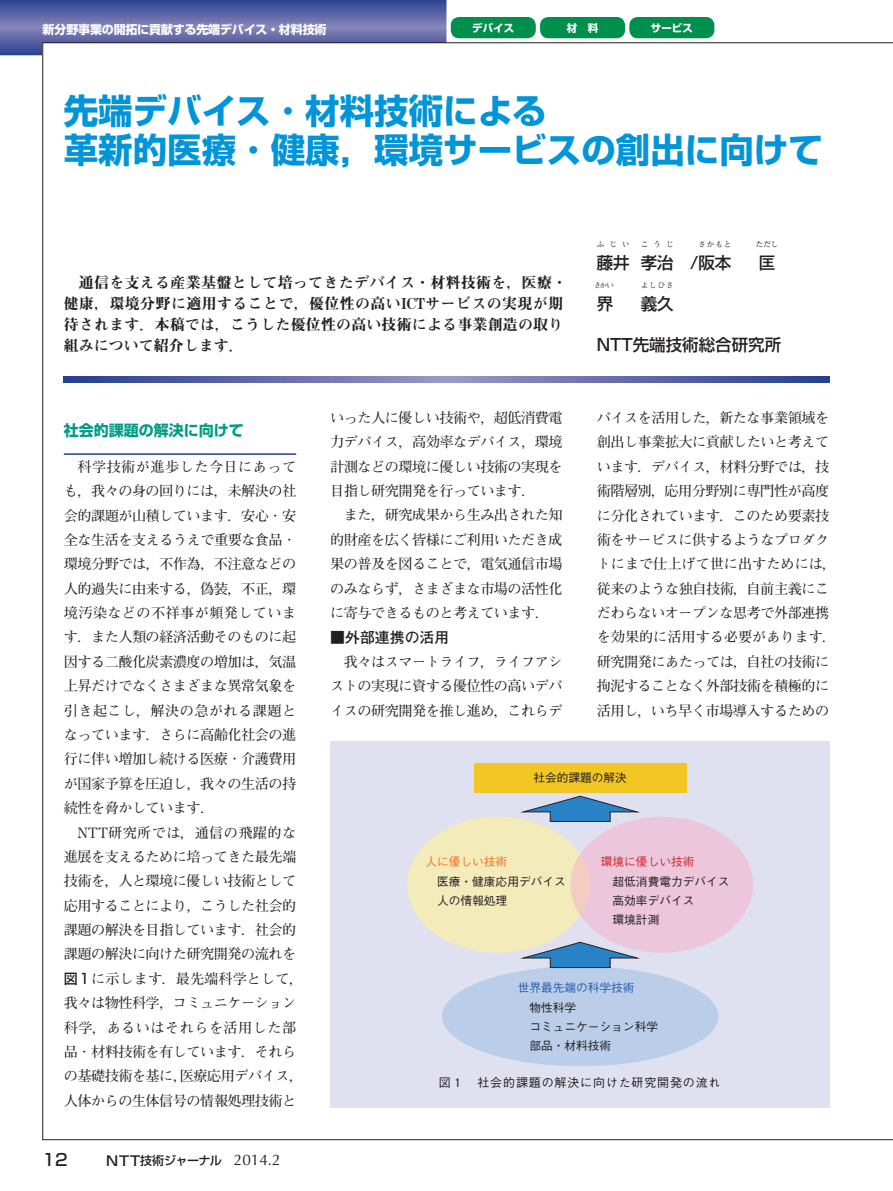
<style>
.page{position:relative;width:893px;height:1191px;background:#fff}
.page>*{position:absolute;margin:0;border:0;box-sizing:border-box;transform-origin:0 0}
.t1{font:700 34.5px/39px "Shin Go Pr 6";color:#0095d9}
.t2{font:500 16.5px "Shin Go Pr 6";color:#231f20}
.t3{font:500 16.5px "Shin Go Pro";color:#231f20}
.t4{font:15px/21px "Midashi Min Pr 6 MA31";letter-spacing:.02em;color:#231f20}
.t5{font:700 15px "Shin Go Pr 6";color:#009b87}
.t6{font:700 14.85px "Futo Go B101 Pr 6";color:#231f20}
.t7{font:700 14.1px/24.3px "Futo Min A101 Pr 6";letter-spacing:-.035em;color:#231f20;text-align:justify}
.t8{font:700 12px "Shin Go Pr 6";letter-spacing:-.01em;color:#fff}
.t9{font:500 12px "Gothic BBB Pr 6";letter-spacing:.07em;color:#231f20}
.t10{font:500 12px "Shin Go Pro";letter-spacing:-.05em;color:#231f20}
.t11{font:500 11.7px/19.2px "Gothic BBB Pr 6";color:#231f20}
.t12{font:500 11.7px "Gothic BBB Pr 6";color:#275caa}
.t13{font:500 11.7px "Gothic BBB Pr 6";color:#d1232a}
.t14{font:500 11.7px "Gothic BBB Pr 6";color:#f36e21}
.t15{font:700 10.5px "Shin Go Pr 6";color:#fff}
.t16{font:700 7.5px "Futo Min A101 Pr 6";letter-spacing:.135em;color:#231f20}
.s1{font-family:"Shin Go Pr 6";font-weight:500}
.s2{font-size:13.5px}
.s3{font-family:"Optima";font-weight:400;font-size:15.3px}
</style>
<div class="page">
<svg style="left:0;top:0;width:446px;height:55px;background:#5e67a5"></svg>
<div style="left:43px;top:43px;width:850px;height:1096px;background:#fff"></div>
<hr style="left:64px;top:453px;width:232px;height:2px;background:#253f8e">
<div style="left:451px;top:17px;width:85px;height:21px;background:#008f4d;border-radius:9px"></div>
<div style="left:540px;top:17px;width:85px;height:21px;background:#008f4d;border-radius:9px"></div>
<div style="left:629px;top:17px;width:85px;height:21px;background:#008f4d;border-radius:9px"></div>
<div style="left:330px;top:741px;width:499px;height:366px;background:#e0e1f0"></div>
<div style="left:442px;top:966px;width:276px;height:100px;background:#bacde9;border-radius:50%"></div>
<div style="left:474px;top:763px;width:212px;height:29px;background:#f3c723"></div>
<svg style="left:407px;top:795px;width:346px;height:173px"></svg>
<svg style="left:64px;top:376px;width:765px;height:7px;background:#606aa8"></svg>
<p class="t8" style="left:43px;top:20px;width:286px">新分野事業の開拓に貢献する先端デバイス・材料技術</p>
<p class="t15" style="left:472px;top:19px;width:43px">デバイス</p>
<p class="t15" style="left:567px;top:19px;width:33px">材　料</p>
<p class="t15" style="left:651px;top:19px;width:43px">サービス</p>
<h1 class="t1" style="left:64px;top:91px;width:761px">先端デバイス･材料技術による<br>革新的医療･健康，環境サービスの創出に向けて</h1>
<p class="t4" style="left:64px;top:272px;width:505px;text-indent:15px">通信を支える産業基盤として培ってきたデバイス・材料技術を，医療・健康，環境分野に適用することで，優位性の高いICTサービスの実現が期待されます．本稿では，こうした優位性の高い技術による事業創造の取り組みについて紹介します．</p>
<p class="t16" style="left:597px;top:238px;width:34px">ふじい</p>
<p class="t16" style="left:641px;top:238px;width:34px">こうじ</p>
<p class="t16" style="left:698px;top:238px;width:34px">さかもと</p>
<p class="t2" style="left:597px;top:249px;width:136px">藤井 孝治 /阪本</p>
<p class="t16" style="left:594px;top:280px;width:22px">さかい</p>
<p class="t16" style="left:641px;top:280px;width:34px">よしひさ</p>
<p class="t2" style="left:597px;top:290px;width:18px">界</p>
<p class="t2" style="left:641px;top:290px;width:34px">義久</p>
<p class="t16" style="left:756px;top:238px;width:24px">ただし</p>
<p class="t2" style="left:759px;top:249px;width:18px">匡</p>
<p class="t3" style="left:597px;top:331px;width:186px">NTT先端技術総合研究所</p>
<p class="t5" style="left:64px;top:418px;width:181px">社会的課題の解決に向けて</p>
<p class="t7" style="left:64px;top:454px;width:234px;text-align:left;text-indent:14px">科学技術が進歩した今日にあっても，我々の身の回りには，未解決の社会的課題が山積しています．安心・安全な生活を支えるうえで重要な食品・環境分野では，不作為，不注意などの人的過失に由来する，偽装，不正，環境汚染などの不祥事が頻発しています．また人類の経済活動そのものに起因する二酸化炭素濃度の増加は，気温上昇だけでなくさまざまな異常気象を引き起こし，解決の急がれる課題となっています．さらに高齢化社会の進行に伴い増加し続ける医療・介護費用が国家予算を圧迫し，我々の生活の持続性を脅かしています．</p>
<p class="t7" style="left:64px;top:819px;width:241px;text-align:center">NTT研究所では，通信の飛躍的な<br>進展を支えるために培ってきた最先端技術を，人と環境に優しい技術として応用することにより，こうした社会的課題の解決を目指しています．社会的課題の解決に向けた研究開発の流れを<span class="s1">図 ₁</span> に示します．最先端科学として，我々は物性科学，コミュニケーション科学，あるいはそれらを活用した部品・材料技術を有しています．それらの基礎技術を基に，医療応用デバイス，人体からの生体信号の情報処理技術と</p>
<p class="t2" style="left:43px;top:1145px;width:27px">12</p>
<p class="t10" style="left:106px;top:1150px;width:176px"><span class="s2">NTT</span>技術ジャーナル　<span class="s3">2014.2</span></p>
<p class="t7" style="left:330px;top:405px;width:234px">いった人に優しい技術や，超低消費電力デバイス，高効率なデバイス，環境計測などの環境に優しい技術の実現を目指し研究開発を行っています．</p>
<p class="t7" style="left:330px;top:502px;width:234px;text-indent:14px">また，研究成果から生み出された知的財産を広く皆様にご利用いただき成果の普及を図ることで，電気通信市場のみならず，さまざまな市場の活性化に寄与できるものと考えています．</p>
<p class="t6" style="left:330px;top:625px;width:121px">■外部連携の活用</p>
<p class="t7" style="left:330px;top:649px;width:234px;text-indent:14px">我々はスマートライフ，ライフアシストの実現に資する優位性の高いデバイスの研究開発を推し進め，これらデ</p>
<p class="t7" style="left:597px;top:405px;width:241px;text-align:left">バイスを活用した，新たな事業領域を創出し事業拡大に貢献したいと考えています．デバイス，材料分野では，技術階層別，応用分野別に専門性が高度に分化されています．このため要素技術をサービスに供するようなプロダクトにまで仕上げて世に出すためには，従来のような独自技術，自前主義にこだわらないオープンな思考で外部連携を効果的に活用する必要があります．研究開発にあたっては，自社の技術に拘泥することなく外部技術を積極的に活用し，いち早く市場導入するための</p>
<p class="t11" style="left:533px;top:767px;width:95px">社会的課題の解決</p>
<p class="t14" style="left:425px;top:852px;width:83px">人に優しい技術</p>
<p class="t11" style="left:437px;top:870px;width:130px">医療・健康応用デバイス人の情報処理</p>
<p class="t13" style="left:601px;top:852px;width:95px">環境に優しい技術</p>
<p class="t11" style="left:613px;top:870px;width:118px">超低消費電力デバイス高効率デバイス<br>環境計測</p>
<p class="t12" style="left:518px;top:978px;width:118px">世界最先端の科学技術</p>
<p class="t11" style="left:529px;top:996px;width:130px">物性科学<br>コミュニケーション科学部品・材料技術</p>
<p class="t9" style="left:439px;top:1073px;width:283px">図 1 　社会的課題の解決に向けた研究開発の流れ</p>
</div>
